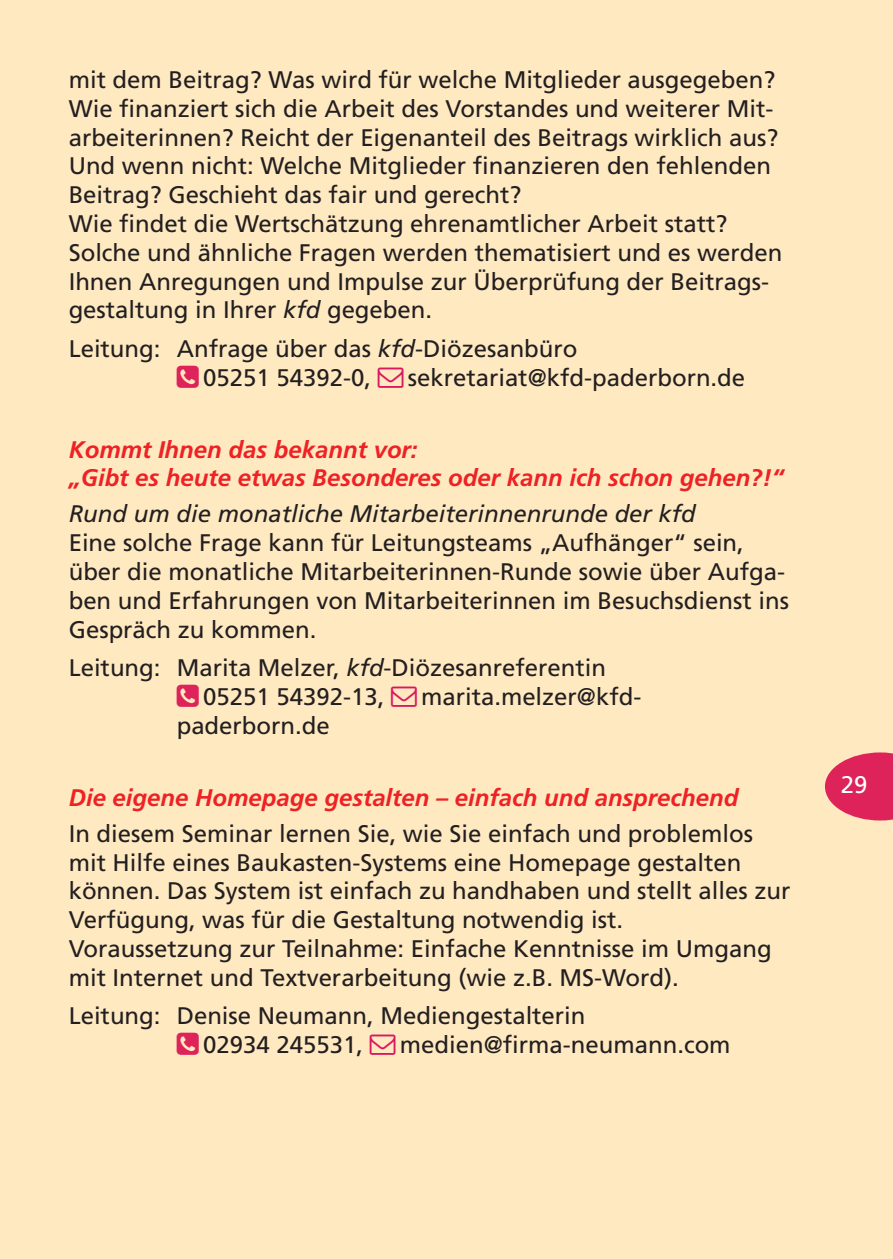
<style>
.page{position:relative;width:893px;height:1259px;background:#fee9c1}
.page>*{position:absolute;margin:0;border:0;box-sizing:border-box;transform-origin:0 0}
.t1{font:24px/28.8px "Frutiger";color:#231f20}
.t2{font:italic 700 24px/28.8px "Frutiger";color:#ee2124}
.t3{font:italic 24px "Frutiger";color:#231f20}
.t4{font:24px "Frutiger";color:#fff}
.s1{font-style:italic}
</style>
<div class="page">
<svg style="left:825px;top:752px;width:68px;height:68px"></svg>
<p class="t1" style="left:69px;top:67px;width:715px">mit dem Beitrag? Was wird für welche Mitglieder ausgegeben?<br>Wie finanziert sich die Arbeit des Vorstandes und weiterer Mit&shy;arbeiterinnen? Reicht der Eigenanteil des Beitrags wirklich aus?<br>Und wenn nicht: Welche Mitglieder finanzieren den fehlenden Beitrag? Geschieht das fair und gerecht?<br>Wie findet die Wertschätzung ehrenamtlicher Arbeit statt?<br>Solche und ähnliche Fragen werden thematisiert und es werden Ihnen Anregungen und Impulse zur Überprüfung der Beitrags&shy;gestaltung in Ihrer <span class="s1">kfd</span> gegeben.</p>
<p class="t1" style="left:203px;top:336px;width:376px;text-indent:-135px">Leitung: Anfrage über das <span class="s1">kfd</span>-Diözesanbüro<br>05251 54392-0,</p>
<p class="t1" style="left:408px;top:365px;width:339px">sekretariat@kfd-paderborn.de</p>
<p class="t2" style="left:69px;top:437px;width:717px">Kommt Ihnen das bekannt vor:<br>„Gibt es heute etwas Besonderes oder kann ich schon gehen?!“</p>
<p class="t3" style="left:69px;top:504px;width:629px">Rund um die monatliche Mitarbeiterinnenrunde der kfd</p>
<p class="t1" style="left:69px;top:530px;width:722px">Eine solche Frage kann für Leitungsteams „Aufhänger“ sein, über die monatliche Mitarbeiterinnen-Runde sowie über Aufga&shy;ben und Erfahrungen von Mitarbeiterinnen im Besuchsdienst ins Gespräch zu kommen.</p>
<p class="t1" style="left:203px;top:655px;width:404px;text-indent:-135px">Leitung: Marita Melzer, <span class="s1">kfd</span>-Diözesanreferentin<br>05251 54392-13,</p>
<p class="t1" style="left:421px;top:684px;width:222px">marita.melzer@kfd-</p>
<p class="t1" style="left:177px;top:713px;width:155px">paderborn.de</p>
<p class="t2" style="left:69px;top:785px;width:671px">Die eigene Homepage gestalten – einfach und ansprechend</p>
<p class="t1" style="left:69px;top:821px;width:723px">In diesem Seminar lernen Sie, wie Sie einfach und problemlos mit Hilfe eines Baukasten-Systems eine Homepage gestalten können. Das System ist einfach zu handhaben und stellt alles zur Verfügung, was für die Gestaltung notwendig ist.<br>Voraussetzung zur Teilnahme: Einfache Kenntnisse im Umgang mit Internet und Textverarbeitung (wie z.B. MS-Word).</p>
<p class="t1" style="left:203px;top:1003px;width:384px;text-indent:-135px">Leitung: Denise Neumann, Mediengestalterin<br>02934 245531,</p>
<p class="t1" style="left:400px;top:1032px;width:332px">medien@firma-neumann.com</p>
<p class="t4" style="left:841px;top:775px;width:28px">29</p>
</div>
